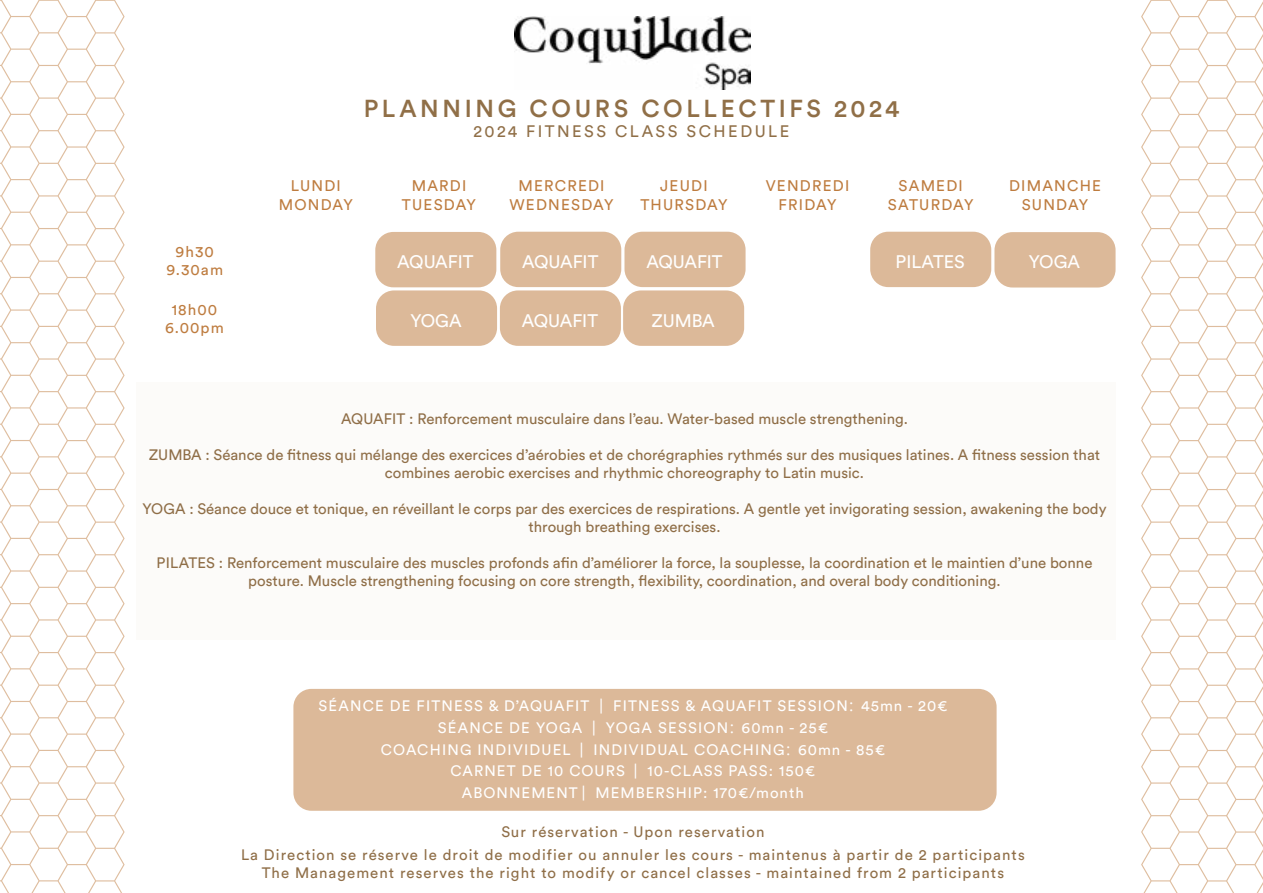
<style>
.page{position:relative;width:1263px;height:893px;background:#fff}
.page>*{position:absolute;margin:0;border:0;box-sizing:border-box;transform-origin:0 0}
.t1{font:500 24.3px "Circular Std";letter-spacing:.15em;color:#906f47}
.t2{font:18px "Circular Std";color:#fff}
.t3{font:16.5px "Circular Std";letter-spacing:.15em;color:#906f47}
.t4{font:15.3px/18.3px "Circular Std";letter-spacing:.08em;color:#be7c3f;text-align:center}
.t5{font:15px/18px "Circular Std";color:#8f6e47;text-align:center}
.t6{font:15px/21.6px "Circular Std";letter-spacing:.08em;color:#fff;text-align:center}
.t7{font:15px/22.2px "Circular Std";letter-spacing:.07em;color:#8f6e47;text-align:center}
.s1{font-family:"Calisto";font-size:18px}
</style>
<div class="page">
<div style="left:293px;top:689px;width:703px;height:122px;background:#dcb999;border-radius:18px"></div>
<div style="left:136px;top:382px;width:979px;height:258px;background:#fcfbf9"></div>
<svg style="left:1141px;top:0;width:122px;height:893px"></svg>
<img style="left:514px;top:17px;width:236px;height:72px">
<svg style="left:0;top:0;width:125px;height:893px"></svg>
<div style="left:375px;top:232px;width:121px;height:55px;background:#dcb999;border-radius:18px"></div>
<div style="left:376px;top:290px;width:121px;height:56px;background:#dcb999;border-radius:18px"></div>
<div style="left:500px;top:232px;width:121px;height:55px;background:#dcb999;border-radius:18px"></div>
<div style="left:500px;top:290px;width:121px;height:56px;background:#dcb999;border-radius:18px"></div>
<div style="left:624px;top:232px;width:121px;height:55px;background:#dcb999;border-radius:18px"></div>
<div style="left:623px;top:290px;width:121px;height:56px;background:#dcb999;border-radius:18px"></div>
<div style="left:870px;top:232px;width:121px;height:55px;background:#dcb999;border-radius:18px"></div>
<div style="left:994px;top:232px;width:121px;height:56px;background:#dcb999;border-radius:18px"></div>
<h1 class="t1" style="left:364px;top:93px;width:537px">PLANNING COURS COLLECTIFS 2024</h1>
<p class="t3" style="left:474px;top:121px;width:317px">2024 FITNESS CLASS SCHEDULE</p>
<p class="t4" style="left:166px;top:242px;width:58px">9h30<br>9.30am</p>
<p class="t4" style="left:279px;top:177px;width:76px">LUNDI<br>MONDAY</p>
<p class="t4" style="left:402px;top:177px;width:76px">MARDI<br>TUESDAY</p>
<p class="t4" style="left:509px;top:177px;width:106px">MERCREDI<br>WEDNESDAY</p>
<p class="t4" style="left:640px;top:177px;width:89px">JEUDI<br>THURSDAY</p>
<p class="t4" style="left:766px;top:177px;width:85px">VENDREDI<br>FRIDAY</p>
<p class="t4" style="left:1009px;top:177px;width:94px">DIMANCHE<br>SUNDAY</p>
<p class="t4" style="left:888px;top:177px;width:87px">SAMEDI<br>SATURDAY</p>
<p class="t2" style="left:397px;top:251px;width:78px">AQUAFIT</p>
<p class="t2" style="left:522px;top:251px;width:78px">AQUAFIT</p>
<p class="t2" style="left:646px;top:251px;width:78px">AQUAFIT</p>
<p class="t2" style="left:896px;top:251px;width:71px">PILATES</p>
<p class="t2" style="left:1029px;top:251px;width:53px">YOGA</p>
<p class="t4" style="left:165px;top:300px;width:60px">18h00<br>6.00pm</p>
<p class="t2" style="left:410px;top:309px;width:53px">YOGA</p>
<p class="t2" style="left:522px;top:309px;width:78px">AQUAFIT</p>
<p class="t2" style="left:651px;top:309px;width:65px">ZUMBA</p>
<p class="t5" style="left:341px;top:409px;width:568px">AQUAFIT : Renforcement musculaire dans l’eau. Water-based muscle strengthening.</p>
<p class="t5" style="left:149px;top:445px;width:953px">ZUMBA : Séance de fitness qui mélange des exercices d’aérobies et de chorégraphies rythmés sur des musiques latines. A fitness session that combines aerobic exercises and rhythmic choreography to Latin music.</p>
<p class="t5" style="left:142px;top:499px;width:965px">YOGA : Séance douce et tonique, en réveillant le corps par des exercices de respirations. A gentle yet invigorating session, awakening the body through breathing exercises.</p>
<p class="t5" style="left:157px;top:553px;width:937px">PILATES : Renforcement musculaire des muscles profonds afin d’améliorer la force, la souplesse, la coordination et le maintien d’une bonne posture. Muscle strengthening focusing on core strength, flexibility, coordination, and overal body conditioning.</p>
<p class="t6" style="left:318px;top:695px;width:631px">SÉANCE DE FITNESS &amp; D’AQUAFIT <span class="s1">|</span> FITNESS &amp; AQUAFIT SESSION<span class="s1">:</span> 45mn - 20€ SÉANCE DE YOGA <span class="s1">|</span> YOGA SESSION<span class="s1">:</span> 60mn - 25€<br>COACHING INDIVIDUEL <span class="s1">|</span> INDIVIDUAL COACHING<span class="s1">:</span> 60mn - 85€<br>CARNET DE 10 COURS <span class="s1">|</span> 10-CLASS PASS: 150€<br>ABONNEMENT<span class="s1">|</span> MEMBERSHIP: 170€/month</p>
<p class="t7" style="left:241px;top:821px;width:785px">Sur réservation ‑ Upon reservation<br>La Direction se réserve le droit de modifier ou annuler les cours - maintenus à partir de 2 participants</p>
<p class="t7" style="left:262px;top:861px;width:744px">The Management reserves the right to modify or cancel classes - maintained from 2 participants</p>
</div>
